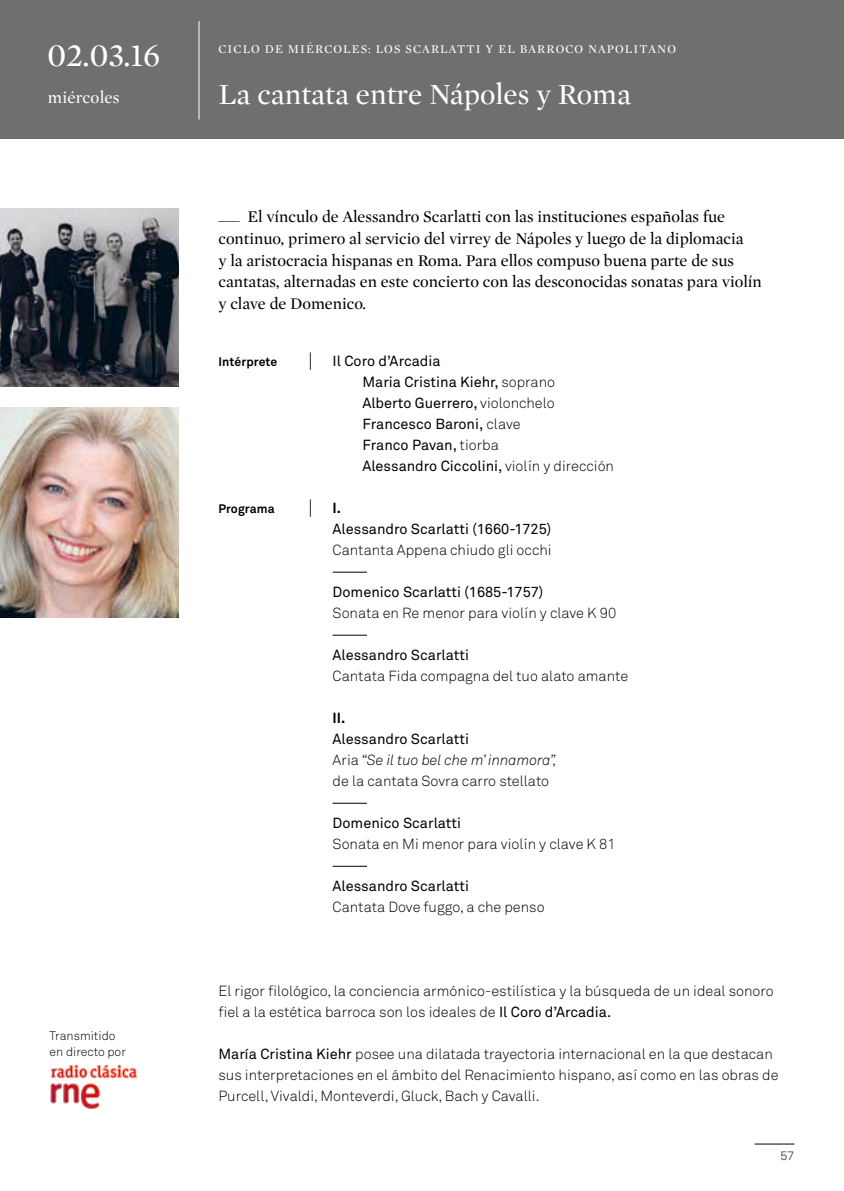
<style>
.page{position:relative;width:844px;height:1191px;background:#fff}
.page>*{position:absolute;margin:0;border:0;box-sizing:border-box;transform-origin:0 0}
.t1{font:33.25px "Mercury Display";color:#fff}
.t2{font:29.75px "Mercury Display";color:#fff}
.t3{font:19.25px "Chronicle Text G1";color:#000}
.t4{font:17.15px "Mercury Display";letter-spacing:.01em;color:#fff}
.t5{font:16.62px/21.9px "Mercury Display";color:#000}
.t6{font:300 14.53px/21px "Akkurat";color:#000}
.t7{font:14.53px/21px "Akkurat";color:#000}
.t8{font:700 14.53px "Akkurat";color:#000}
.t9{font:12.25px "Mercury Display";letter-spacing:.09em;color:#fff}
.t10{font:300 12.25px/15.8px "Akkurat";color:#000}
.t11{font:700 12.25px "Akkurat";letter-spacing:.01em;color:#000}
.t12{font:300 12.08px "Akkurat";color:#000}
.s1{font-weight:300}
.s2{font-family:"Chronicle Text G1";font-size:19.25px}
.s3{font-weight:700}
.s4{font-weight:400}
.s5{font-style:italic}
</style>
<div class="page">
<hr style="left:754px;top:1143px;width:40px;height:1px;background:#000">
<div style="left:0;top:0;width:843px;height:139px;background:#706f6f"></div>
<hr style="left:332px;top:572px;width:35px;height:1px;background:#000">
<hr style="left:332px;top:635px;width:35px;height:1px;background:#000">
<hr style="left:332px;top:803px;width:35px;height:1px;background:#000">
<hr style="left:332px;top:866px;width:35px;height:1px;background:#000">
<img style="left:51px;top:1064px;width:86px;height:45px">
<img style="left:0;top:209px;width:179px;height:178px">
<img style="left:0;top:408px;width:179px;height:210px">
<hr style="left:198px;top:21px;width:1px;height:98px;background:#fff">
<h1 class="t1" style="left:48px;top:32px;width:114px">02.03.16</h1>
<p class="t4" style="left:48px;top:86px;width:73px">miércoles</p>
<p class="t10" style="left:50px;top:1028px;width:78px">Transmitido en directo por</p>
<p class="t9" style="left:218px;top:41px;width:459px">CICLO DE MIÉRCOLES: LOS SCARLATTI Y EL BARROCO NAPOLITANO</p>
<h2 class="t2" style="left:218px;top:73px;width:414px">La cantata entre Nápoles y Roma</h2>
<p class="t5" style="left:218px;top:205px;width:545px">___ El vínculo de Alessandro Scarlatti con las instituciones españolas fue continuo, primero al servicio del virrey de Nápoles y luego de la diplomacia<br>y la aristocracia hispanas en Roma. Para ellos compuso buena parte de sus cantatas, alternadas en este concierto con las desconocidas sonatas para violín y clave de Domenico.</p>
<p class="t11" style="left:218px;top:354px;width:60px">Intérprete</p>
<h3 class="t3" style="left:308px;top:345px;width:7px">|</h3>
<p class="t7" style="left:362px;top:351px;width:253px;text-indent:-30px">Il Coro d’Arcadia<br>Maria Cristina Kiehr, <span class="s1">soprano<br></span>Alberto Guerrero, <span class="s1">violonchelo<br></span>Francesco Baroni, <span class="s1">clave<br></span>Franco Pavan, <span class="s1">tiorba<br></span>Alessandro Ciccolini, <span class="s1">violín y dirección</span></p>
<p class="t11" style="left:218px;top:501px;width:58px">Programa</p>
<p class="t7" style="left:332px;top:498px;width:220px;text-indent:-25px"><span class="s2">|</span> <span class="s3">I.<br></span>Alessandro Scarlatti (1660-1725)</p>
<p class="t6" style="left:332px;top:539px;width:220px">Cantanta Appena chiudo gli occhi</p>
<p class="t7" style="left:332px;top:582px;width:212px">Domenico Scarlatti (1685-1757)</p>
<p class="t6" style="left:332px;top:602px;width:285px">Sonata en Re menor para violín y clave K 90</p>
<p class="t7" style="left:332px;top:645px;width:138px">Alessandro Scarlatti</p>
<p class="t6" style="left:332px;top:665px;width:297px">Cantata Fida compagna del tuo alato amante</p>
<p class="t8" style="left:332px;top:708px;width:14px">II.</p>
<p class="t6" style="left:332px;top:728px;width:226px"><span class="s4">Alessandro Scarlatti<br></span>Aria <span class="s5">“Se il tuo bel che m’ innamora”, </span>de la cantata Sovra carro stellato</p>
<p class="t7" style="left:332px;top:813px;width:130px">Domenico Scarlatti</p>
<p class="t6" style="left:332px;top:833px;width:284px">Sonata en Mi menor para violín y clave K 81</p>
<p class="t7" style="left:332px;top:876px;width:138px">Alessandro Scarlatti</p>
<p class="t6" style="left:332px;top:896px;width:213px">Cantata Dove fuggo, a che penso</p>
<p class="t6" style="left:218px;top:980px;width:556px">El rigor filológico, la conciencia armónico-estilística y la búsqueda de un ideal sonoro fiel a la estética barroca son los ideales de <span class="s4">Il Coro d’Arcadia.</span></p>
<p class="t6" style="left:218px;top:1043px;width:561px"><span class="s4">María Cristina Kiehr</span> posee una dilatada trayectoria internacional en la que destacan sus interpretaciones en el ámbito del Renacimiento hispano, así como en las obras de<br>Purcell, Vivaldi, Monteverdi, Gluck, Bach y Cavalli.</p>
<p class="t12" style="left:780px;top:1148px;width:15px">57</p>
</div>
